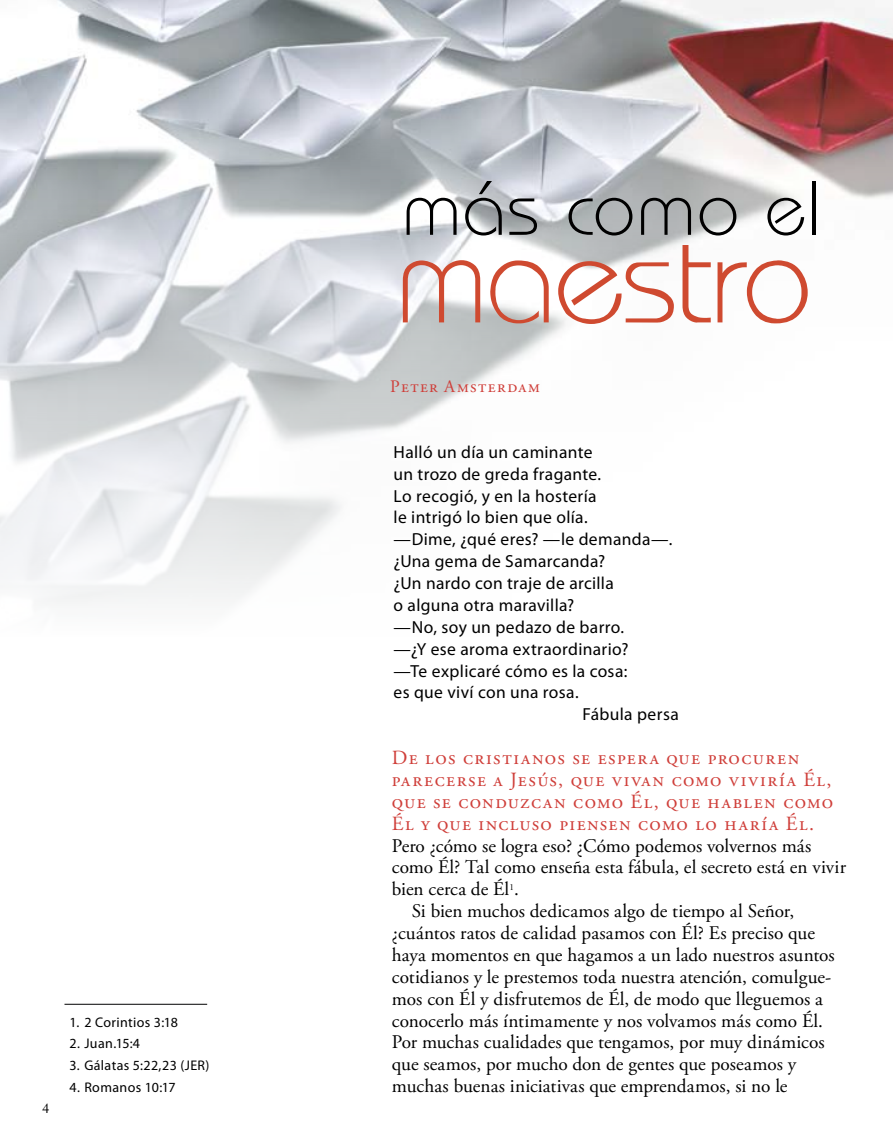
<style>
.page{position:relative;width:893px;height:1141px;background:#fff}
.page>*{position:absolute;margin:0;border:0;box-sizing:border-box;transform-origin:0 0}
.t1{font:300 141.75px "Bauhaus";letter-spacing:-.02em;color:#cf4a30}
.t2{font:300 77px "Bauhaus IT Cby BT";letter-spacing:.015em;color:#000}
.t3{font:20.12px/21.9px "Adobe Garamond Pro";letter-spacing:.07em;color:#cf3e39}
.t4{font:19.25px "Adobe Garamond Pro";letter-spacing:.005em;color:#000}
.t5{font:17.5px "Myriad Pro";letter-spacing:.02em;color:#000}
.t6{font:17.5px "Adobe Garamond Pro";letter-spacing:.08em;color:#cf3e39}
.t7{font:14px "Myriad Pro";letter-spacing:.025em;color:#000}
.t8{font:14px "Adobe Caslon Pro";color:#000}
</style>
<div class="page">
<img style="left:0;top:0;width:893px;height:604px">
<hr style="left:64px;top:1004px;width:143px;height:1px;background:#010102">
<p class="t8" style="left:42px;top:1100px;width:8px">4</p>
<p class="t7" style="left:69px;top:1013px;width:110px">1. 2 Corintios 3:18</p>
<p class="t7" style="left:69px;top:1035px;width:72px">2. Juan.15:4</p>
<p class="t7" style="left:69px;top:1057px;width:141px">3. Gálatas 5:22,23 (JER)</p>
<p class="t7" style="left:69px;top:1079px;width:108px">4. Romanos 10:17</p>
<h2 class="t2" style="left:402px;top:161px;width:420px">más como el</h2>
<h1 class="t1" style="left:395px;top:224px;width:420px">maestro</h1>
<p class="t6" style="left:390px;top:376px;width:151px">Peter Amsterdam</p>
<p class="t5" style="left:394px;top:441px;width:200px">Halló un día un caminante</p>
<p class="t5" style="left:394px;top:463px;width:209px">un trozo de greda fragante.</p>
<p class="t5" style="left:394px;top:485px;width:204px">Lo recogió, y en la hostería</p>
<p class="t5" style="left:394px;top:507px;width:196px">le intrigó lo bien que olía.</p>
<p class="t5" style="left:394px;top:529px;width:280px">—Dime, ¿qué eres? —le demanda—.</p>
<p class="t5" style="left:394px;top:551px;width:213px">¿Una gema de Samarcanda?</p>
<p class="t5" style="left:394px;top:572px;width:222px">¿Un nardo con traje de arcilla</p>
<p class="t5" style="left:394px;top:594px;width:182px">o alguna otra maravilla?</p>
<p class="t5" style="left:394px;top:616px;width:232px">—No, soy un pedazo de barro.</p>
<p class="t5" style="left:394px;top:638px;width:236px">—¿Y ese aroma extraordinario?</p>
<p class="t5" style="left:394px;top:660px;width:235px">—Te explicaré cómo es la cosa:</p>
<p class="t5" style="left:394px;top:682px;width:187px">es que viví con una rosa.</p>
<p class="t5" style="left:583px;top:704px;width:98px">Fábula persa</p>
<p class="t3" style="left:392px;top:747px;width:443px">De los cristianos se espera que procuren parecerse a Jesús, que vivan como viviría Él, que se conduzcan como Él, que hablen como Él y que incluso piensen como lo haría Él.</p>
<p class="t4" style="left:392px;top:834px;width:421px">Pero ¿cómo se logra eso? ¿Cómo podemos volvernos más</p>
<p class="t4" style="left:392px;top:856px;width:456px">como Él? Tal como enseña esta fábula, el secreto está en vivir</p>
<p class="t4" style="left:392px;top:878px;width:129px">bien cerca de Él<sup>1</sup>.</p>
<p class="t4" style="left:412px;top:900px;width:384px">Si bien muchos dedicamos algo de tiempo al Señor,</p>
<p class="t4" style="left:392px;top:921px;width:425px">¿cuántos ratos de calidad pasamos con Él? Es preciso que</p>
<p class="t4" style="left:392px;top:943px;width:444px">haya momentos en que hagamos a un lado nuestros asuntos</p>
<p class="t4" style="left:392px;top:965px;width:441px">cotidianos y le prestemos toda nuestra atención, comulgue-</p>
<p class="t4" style="left:392px;top:987px;width:433px">mos con Él y disfrutemos de Él, de modo que lleguemos a</p>
<p class="t4" style="left:392px;top:1009px;width:433px">conocerlo más íntimamente y nos volvamos más como Él.</p>
<p class="t4" style="left:392px;top:1031px;width:434px">Por muchas cualidades que tengamos, por muy dinámicos</p>
<p class="t4" style="left:392px;top:1053px;width:406px">que seamos, por mucho don de gentes que poseamos y</p>
<p class="t4" style="left:392px;top:1074px;width:397px">muchas buenas iniciativas que emprendamos, si no le</p>
</div>
